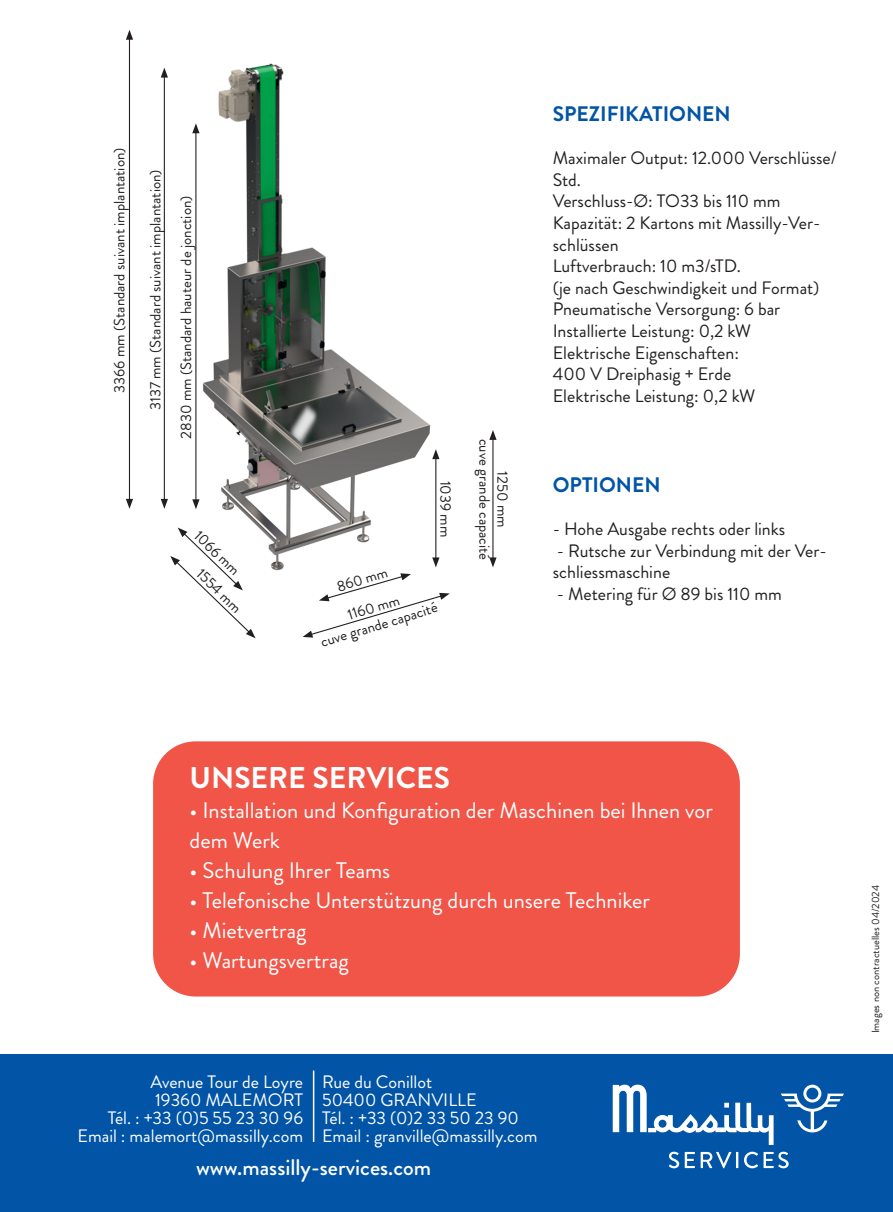
<style>
.page{position:relative;width:893px;height:1212px;background:#fff}
.page>*{position:absolute;margin:0;border:0;box-sizing:border-box;transform-origin:0 0}
.LES_PLUS_-_NOS_SERVICES{font:700 30px "Brandon Grotesque";color:#fff}
.LES_PLUS_-_TEXTE{font:22.5px/30px "Brandon Grotesque";color:#fff}
.t1{font:500 22.5px "Brandon Grotesque";color:#fff}
.SPECIFI-OPTION{font:700 21px "Brandon Grotesque";color:#0154a6}
.TEXTE{font:18px/21.6px "Brandon Grotesque";color:#231f20}
.ADRESSE{font:18px "Brandon Grotesque";color:#fff}
.TEXTE_SCHÉMA{font:15px/18px "Brandon Grotesque";color:#231f20;text-align:center}
.TEXTE-2{font:10.5px "Brandon Grotesque";color:#231f20}
</style>
<div class="page">
<img style="left:203px;top:64px;width:227px;height:506px">
<div style="left:153px;top:741px;width:587px;height:255px;background:#f05548;border-radius:43px"></div>
<svg style="left:303px;top:573px;width:147px;height:65px"></svg>
<hr style="left:129px;top:37px;width:1px;height:464px;background:#231f20">
<svg style="left:126px;top:499px;width:7px;height:10px"></svg>
<svg style="left:126px;top:30px;width:7px;height:10px"></svg>
<hr style="left:164px;top:75px;width:1px;height:426px;background:#231f20">
<svg style="left:161px;top:499px;width:7px;height:10px"></svg>
<svg style="left:161px;top:68px;width:7px;height:10px"></svg>
<hr style="left:195px;top:131px;width:1px;height:371px;background:#231f20">
<svg style="left:192px;top:499px;width:8px;height:10px"></svg>
<svg style="left:192px;top:123px;width:8px;height:10px"></svg>
<hr style="left:435px;top:457px;width:1px;height:103px;background:#231f20">
<svg style="left:432px;top:449px;width:7px;height:10px"></svg>
<svg style="left:432px;top:557px;width:7px;height:10px"></svg>
<hr style="left:492px;top:437px;width:1px;height:123px;background:#231f20">
<svg style="left:489px;top:430px;width:8px;height:10px"></svg>
<svg style="left:489px;top:557px;width:8px;height:10px"></svg>
<svg style="left:170px;top:527px;width:86px;height:111px"></svg>
<div style="left:0;top:1054px;width:893px;height:158px;background:#0154a6"></div>
<hr style="left:313px;top:1070px;width:1px;height:72px;background:#fff">
<svg style="left:613px;top:1084px;width:161px;height:61px"></svg>
<svg style="left:781px;top:1084px;width:63px;height:48px"></svg>
<svg style="left:669px;top:1152px;width:10px;height:16px"></svg>
<svg style="left:685px;top:1152px;width:10px;height:16px"></svg>
<svg style="left:701px;top:1152px;width:37px;height:16px"></svg>
<svg style="left:744px;top:1152px;width:45px;height:16px"></svg>
<p class="TEXTE_SCHÉMA" style="left:111px;top:393px;width:246px;rotate:-90deg">3366 mm (Standard suivant implantation)</p>
<p class="TEXTE_SCHÉMA" style="left:146px;top:410px;width:242px;rotate:-90deg">3137 mm (Standard suivant implantation)</p>
<p class="TEXTE_SCHÉMA" style="left:177px;top:438px;width:244px;rotate:-90deg">2830 mm (Standard hauteur de jonction)</p>
<p class="TEXTE_SCHÉMA" style="left:203px;top:527px;width:58px;rotate:44deg">1066 mm</p>
<p class="TEXTE_SCHÉMA" style="left:205px;top:565px;width:57px;rotate:44deg">1554 mm</p>
<p class="TEXTE_SCHÉMA" style="left:494px;top:439px;width:123px;rotate:90deg">cuve grande capacité</p>
<p class="TEXTE_SCHÉMA" style="left:454px;top:481px;width:58px;rotate:90deg">1039 mm</p>
<p class="TEXTE_SCHÉMA" style="left:512px;top:471px;width:58px;rotate:90deg">1250 mm</p>
<p class="TEXTE_SCHÉMA" style="left:335px;top:578px;width:54px;rotate:-17deg">860 mm</p>
<p class="TEXTE_SCHÉMA" style="left:313px;top:616px;width:123px;rotate:-17deg">1160 mm<br>cuve grande capacité</p>
<p class="SPECIFI-OPTION" style="left:553px;top:99px;width:180px">SPEZIFIKATIONEN</p>
<p class="TEXTE" style="left:553px;top:147px;width:285px">Maximaler Output: 12.000 Verschlüsse/<br>Std.</p>
<p class="TEXTE" style="left:553px;top:191px;width:229px">Verschluss-Ø: TO33 bis 110 mm</p>
<p class="TEXTE" style="left:553px;top:212px;width:269px">Kapazität: 2 Kartons mit Massilly-Ver&shy;schlüssen</p>
<p class="TEXTE" style="left:553px;top:255px;width:190px">Luftverbrauch: 10 m3/sTD.</p>
<p class="TEXTE" style="left:553px;top:277px;width:268px">(je nach Geschwindigkeit und Format)</p>
<p class="TEXTE" style="left:553px;top:299px;width:229px">Pneumatische Versorgung: 6 bar</p>
<p class="TEXTE" style="left:553px;top:320px;width:200px">Installierte Leistung: 0,2 kW</p>
<p class="TEXTE" style="left:553px;top:342px;width:188px">Elektrische Eigenschaften:</p>
<p class="TEXTE" style="left:553px;top:363px;width:180px">400 V Dreiphasig + Erde</p>
<p class="TEXTE" style="left:553px;top:385px;width:204px">Elektrische Leistung: 0,2 kW</p>
<p class="SPECIFI-OPTION" style="left:553px;top:470px;width:109px">OPTIONEN</p>
<p class="TEXTE" style="left:553px;top:518px;width:234px">- Hohe Ausgabe rechts oder links</p>
<p class="TEXTE" style="left:553px;top:540px;width:276px">- Rutsche zur Verbindung mit der Ver&shy;schliessmaschine</p>
<p class="TEXTE" style="left:557px;top:583px;width:227px">- Metering für Ø 89 bis 110 mm</p>
<p class="LES_PLUS_-_NOS_SERVICES" style="left:190px;top:757px;width:262px">UNSERE SERVICES</p>
<p class="LES_PLUS_-_TEXTE" style="left:190px;top:796px;width:525px">• Installation und Konfiguration der Maschinen bei Ihnen vor dem Werk</p>
<p class="LES_PLUS_-_TEXTE" style="left:190px;top:856px;width:202px">• Schulung Ihrer Teams</p>
<p class="LES_PLUS_-_TEXTE" style="left:190px;top:886px;width:462px">• Telefonische Unterstützung durch unsere Techniker</p>
<p class="LES_PLUS_-_TEXTE" style="left:190px;top:916px;width:118px">• Mietvertrag</p>
<p class="LES_PLUS_-_TEXTE" style="left:190px;top:946px;width:161px">• Wartungsvertrag</p>
<p class="ADRESSE" style="left:150px;top:1069px;width:154px">Avenue Tour de Loyre</p>
<p class="ADRESSE" style="left:155px;top:1087px;width:150px">19360 MALEMORT</p>
<p class="ADRESSE" style="left:108px;top:1105px;width:197px">Tél. : +33 (0)5 55 23 30 96</p>
<p class="ADRESSE" style="left:78px;top:1123px;width:227px">Email : malemort@massilly.com</p>
<p class="t1" style="left:196px;top:1152px;width:237px">www.massilly-services.com</p>
<p class="ADRESSE" style="left:322px;top:1069px;width:112px">Rue du Conillot</p>
<p class="ADRESSE" style="left:322px;top:1087px;width:156px">50400 GRANVILLE</p>
<p class="ADRESSE" style="left:322px;top:1105px;width:198px">Tél. : +33 (0)2 33 50 23 90</p>
<p class="ADRESSE" style="left:322px;top:1123px;width:217px">Email : granville@massilly.com</p>
<p class="TEXTE-2" style="left:868px;top:1033px;width:150px;rotate:-90deg">Images non contractuelles 04/2024</p>
</div>
